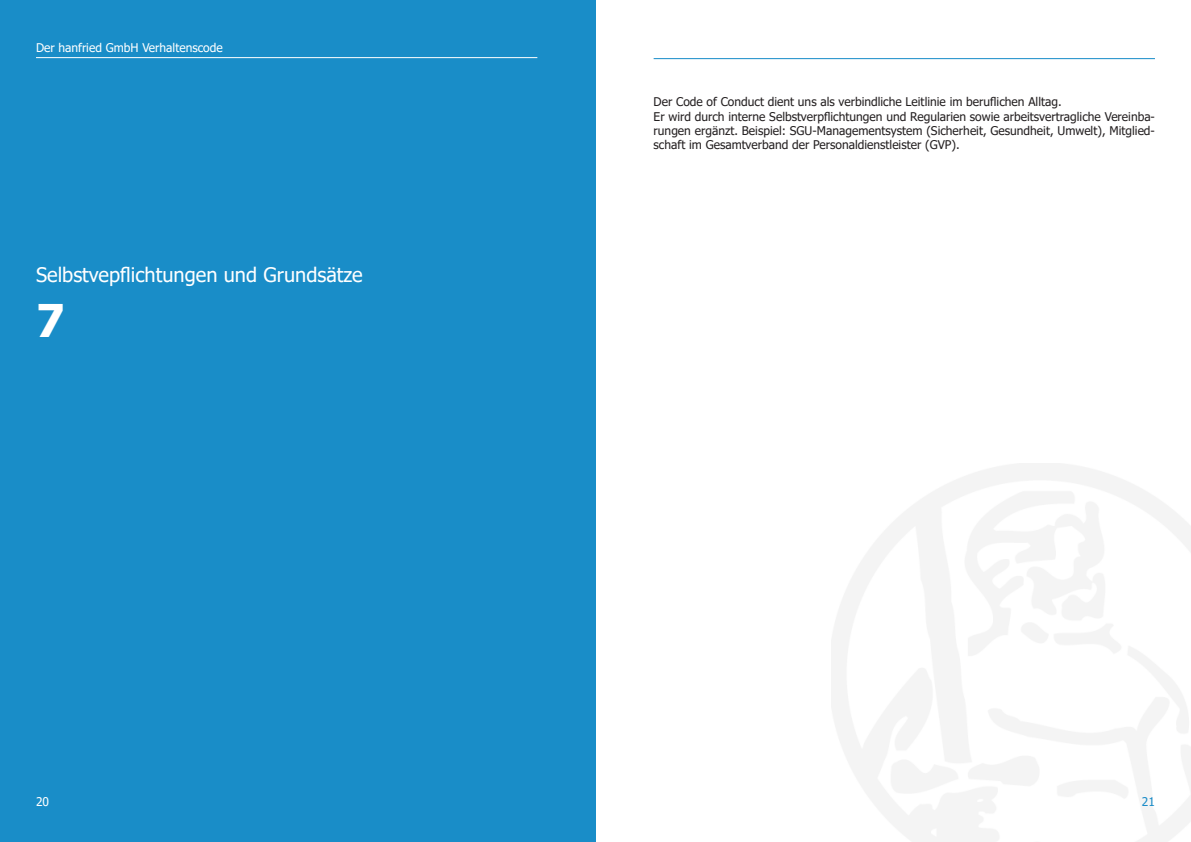
<style>
.page{position:relative;width:1191px;height:842px;background:#fff}
.page>*{position:absolute;margin:0;border:0;box-sizing:border-box;transform-origin:0 0}
.Einf__Abs{font:700 45px "Tahoma";color:#fff}
.Einf__Abs-2{font:20px "Tahoma";color:#fff}
.Einf__Abs-3{font:12px/14.4px "Tahoma";color:#231f20;text-align:justify}
.Einf__Abs-4{font:12px "Tahoma";color:#fff}
.Einf__Abs-5{font:12px "Tahoma";color:#1b8cc8}
</style>
<div class="page">
<div style="left:0;top:0;width:595px;height:842px;background:#198dc8"></div>
<hr style="left:36px;top:57px;width:501px;height:1px;background:#fff">
<hr style="left:653px;top:58px;width:502px;height:1px;background:#198dc9">
<p class="Einf__Abs-4" style="left:36px;top:39px;width:188px">Der hanfried GmbH Verhaltenscode</p>
<p class="Einf__Abs-2" style="left:36px;top:262px;width:328px">Selbstvepflichtungen und Grundsätze</p>
<p class="Einf__Abs" style="left:36px;top:289px;width:30px">7</p>
<p class="Einf__Abs-3" style="left:653px;top:95px;width:409px">Der Code of Conduct dient uns als verbindliche Leitlinie im beruflichen Alltag.</p>
<p class="Einf__Abs-3" style="left:653px;top:110px;width:503px">Er wird durch interne Selbstverpflichtungen und Regularien sowie arbeitsvertragliche Vereinba&shy;rungen ergänzt. Beispiel: SGU-Managementsystem (Sicherheit, Gesundheit, Umwelt), Mitglied&shy;schaft im Gesamtverband der Personaldienstleister (GVP).</p>
<p class="Einf__Abs-4" style="left:36px;top:793px;width:15px">20</p>
<p class="Einf__Abs-5" style="left:1141px;top:793px;width:15px">21</p>
</div>
